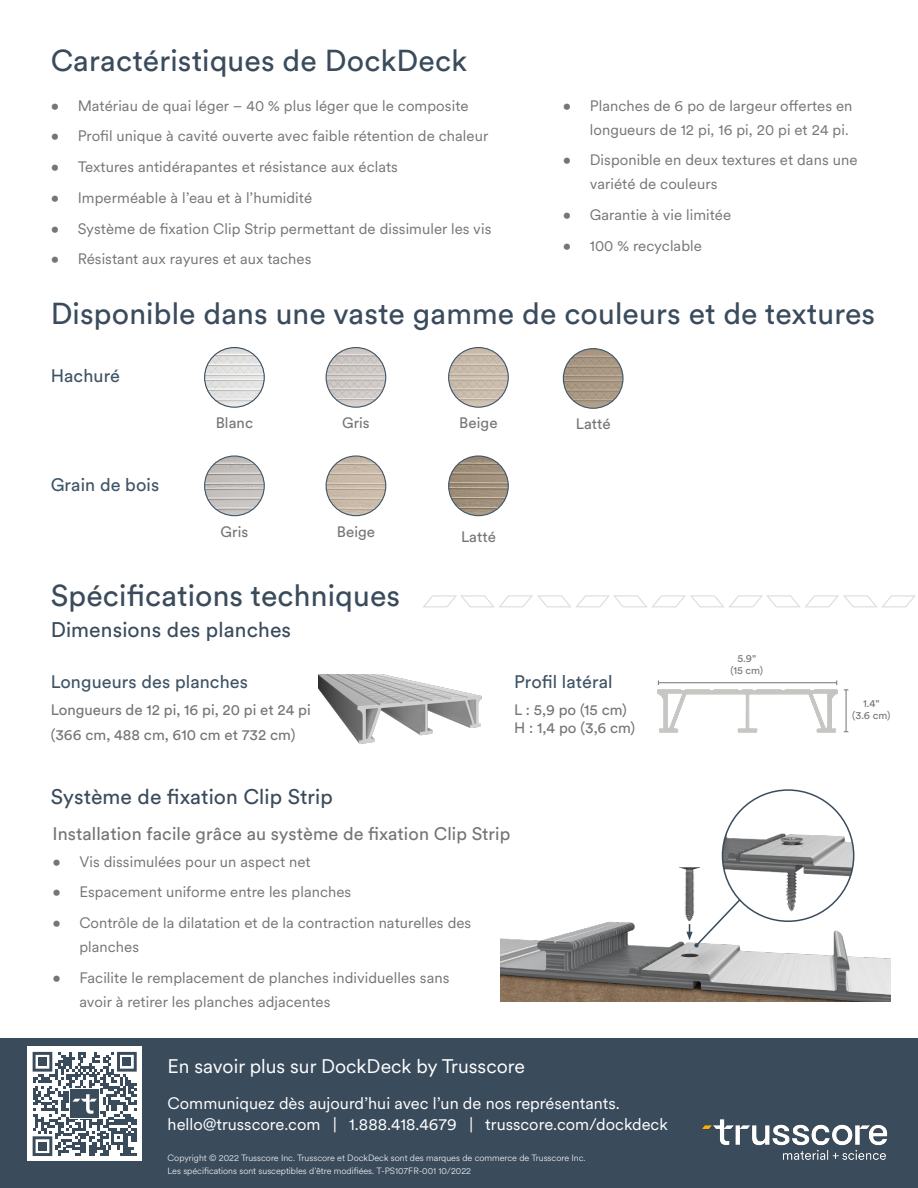
<style>
.page{position:relative;width:918px;height:1188px;background:#fff}
.page>*{position:absolute;margin:0;border:0;box-sizing:border-box;transform-origin:0 0}
.Product_Tagline{font:30px "Circular XX";letter-spacing:.005em;color:#3a4b5c}
.Product_Tagline-2{font:21px "Circular XX";letter-spacing:.005em;color:#3a4b5c}
.t1{font:19.5px "Circular XX";color:#fff}
.Product_Tagline-3{font:18px "Circular XX";letter-spacing:.005em;color:#767575}
.Product_Tagline-4{font:18px "Circular XX";letter-spacing:.005em;color:#3f5465}
.t2{font:16.5px/21px "Circular XX";color:#fff}
.t3{font:15px/24px "Circular XX";letter-spacing:.005em;color:#767575}
.Product_Tagline-5{font:15px/18px "Circular XX";color:#767575}
.t4{font:10.5px "Circular XX";color:#767575}
.t5{font:300 9px/13.5px "Circular XX";color:#fff}
</style>
<div class="page">
<img style="left:500px;top:867px;width:391px;height:134px">
<div style="left:0;top:1038px;width:918px;height:150px;background:#3a4b5c"></div>
<svg style="left:423px;top:595px;width:493px;height:12px"></svg>
<img style="left:657px;top:680px;width:190px;height:53px">
<hr style="left:658px;top:682px;width:179px;height:1px;background:#767575">
<hr style="left:846px;top:690px;width:1px;height:42px;background:#767575">
<img style="left:205px;top:348px;width:59px;height:59px;border-radius:30px">
<div style="left:204px;top:347px;width:61px;height:61px;border:1px solid #384a5c;border-radius:50%"></div>
<img style="left:326px;top:348px;width:60px;height:59px;border-radius:30px">
<div style="left:326px;top:347px;width:60px;height:61px;border:1px solid #3f5465;border-radius:50%"></div>
<img style="left:563px;top:349px;width:60px;height:59px;border-radius:30px">
<div style="left:563px;top:348px;width:61px;height:61px;border:1px solid #3f5465;border-radius:50%"></div>
<img style="left:449px;top:348px;width:59px;height:59px;border-radius:30px">
<div style="left:448px;top:347px;width:61px;height:61px;border:1px solid #3f5465;border-radius:50%"></div>
<img style="left:205px;top:456px;width:59px;height:60px;border-radius:30px">
<div style="left:204px;top:455px;width:61px;height:61px;border:1px solid #3f5465;border-radius:50%"></div>
<img style="left:326px;top:456px;width:60px;height:60px;border-radius:30px">
<div style="left:326px;top:455px;width:60px;height:61px;border:1px solid #3f5465;border-radius:50%"></div>
<img style="left:449px;top:456px;width:59px;height:60px;border-radius:30px">
<div style="left:448px;top:455px;width:61px;height:61px;border:1px solid #3f5465;border-radius:50%"></div>
<img style="left:318px;top:675px;width:164px;height:69px">
<div style="left:28px;top:1047px;width:114px;height:114px;background:#fff"></div>
<img style="left:702px;top:1119px;width:186px;height:41px">
<img style="left:723px;top:790px;width:131px;height:131px;border-radius:66px">
<svg style="left:33px;top:1052px;width:104px;height:104px"></svg>
<svg style="left:686px;top:898px;width:56px;height:50px"></svg>
<p class="Product_Tagline" style="left:51px;top:40px;width:418px">Caractéristiques de DockDeck</p>
<p class="t3" style="left:51px;top:93px;width:419px">• Matériau de quai léger – 40 % plus léger que le composite</p>
<p class="t3" style="left:51px;top:124px;width:439px">• Profil unique à cavité ouverte avec faible rétention de chaleur</p>
<p class="t3" style="left:51px;top:154px;width:349px">• Textures antidérapantes et résistance aux éclats</p>
<p class="t3" style="left:51px;top:185px;width:263px">• Imperméable à l’eau et à l’humidité</p>
<p class="t3" style="left:51px;top:216px;width:442px">• Système de fixation Clip Strip permettant de dissimuler les vis</p>
<p class="t3" style="left:51px;top:247px;width:262px">• Résistant aux rayures et aux taches</p>
<p class="t3" style="left:563px;top:93px;width:291px;text-align:right">• Planches de 6 po de largeur offertes en longueurs de 12 pi, 16 pi, 20 pi et 24 pi.</p>
<p class="t3" style="left:590px;top:148px;width:269px;text-indent:-27px">• Disponible en deux textures et dans une variété de couleurs</p>
<p class="t3" style="left:563px;top:202px;width:170px">• Garantie à vie limitée</p>
<p class="t3" style="left:563px;top:233px;width:141px">• 100 % recyclable</p>
<p class="Product_Tagline" style="left:51px;top:293px;width:826px">Disponible dans une vaste gamme de couleurs et de textures</p>
<p class="Product_Tagline-4" style="left:51px;top:364px;width:71px">Hachuré</p>
<p class="Product_Tagline-5" style="left:216px;top:413px;width:39px">Blanc</p>
<p class="Product_Tagline-5" style="left:342px;top:413px;width:29px">Gris</p>
<p class="Product_Tagline-5" style="left:459px;top:413px;width:40px">Beige</p>
<p class="Product_Tagline-5" style="left:576px;top:414px;width:36px">Latté</p>
<p class="Product_Tagline-4" style="left:51px;top:473px;width:110px">Grain de bois</p>
<p class="Product_Tagline-5" style="left:221px;top:522px;width:29px">Gris</p>
<p class="Product_Tagline-5" style="left:337px;top:522px;width:40px">Beige</p>
<p class="Product_Tagline-5" style="left:461px;top:527px;width:36px">Latté</p>
<p class="Product_Tagline" style="left:51px;top:576px;width:351px">Spécifications techniques</p>
<p class="Product_Tagline-2" style="left:51px;top:616px;width:242px">Dimensions des planches</p>
<p class="Product_Tagline-4" style="left:51px;top:670px;width:199px">Longueurs des planches</p>
<p class="Product_Tagline-5" style="left:51px;top:700px;width:262px">Longueurs de 12 pi, 16 pi, 20 pi et 24 pi</p>
<p class="Product_Tagline-5" style="left:51px;top:725px;width:246px">(366 cm, 488 cm, 610 cm et 732 cm)</p>
<p class="Product_Tagline-4" style="left:514px;top:670px;width:100px">Profil latéral</p>
<p class="Product_Tagline-5" style="left:514px;top:700px;width:123px">L : 5,9 po (15 cm)<br>H : 1,4 po (3,6 cm)</p>
<p class="Product_Tagline-2" style="left:51px;top:782px;width:284px">Système de fixation Clip Strip</p>
<p class="Product_Tagline-3" style="left:52px;top:821px;width:460px">Installation facile grâce au système de fixation Clip Strip</p>
<p class="t3" style="left:52px;top:849px;width:260px">• Vis dissimulées pour un aspect net</p>
<p class="t3" style="left:52px;top:880px;width:300px">• Espacement uniforme entre les planches</p>
<p class="t3" style="left:79px;top:910px;width:393px;text-indent:-27px">• Contrôle de la dilatation et de la contraction naturelles des planches</p>
<p class="t3" style="left:79px;top:965px;width:372px;text-indent:-27px">• Facilite le remplacement de planches individuelles sans avoir à retirer les planches adjacentes</p>
<p class="t1" style="left:168px;top:1053px;width:359px">En savoir plus sur DockDeck by Trusscore</p>
<p class="t2" style="left:168px;top:1092px;width:502px">Communiquez dès aujourd’hui avec l’un de nos représentants. hello@trusscore.com | 1.888.418.4679 | trusscore.com/dockdeck</p>
<p class="t5" style="left:168px;top:1151px;width:419px">Copyright © 2022 Trusscore Inc. Trusscore et DockDeck sont des marques de commerce de Trusscore Inc.<br>Les spécifications sont susceptibles d’être modifiées. T-PS107FR-001 10/2022</p>
<p class="t4" style="left:737px;top:651px;width:20px">5.9"</p>
<p class="t4" style="left:730px;top:664px;width:34px">(15 cm)</p>
<p class="t4" style="left:863px;top:696px;width:18px">1.4"</p>
<p class="t4" style="left:852px;top:709px;width:40px">(3.6 cm)</p>
</div>
